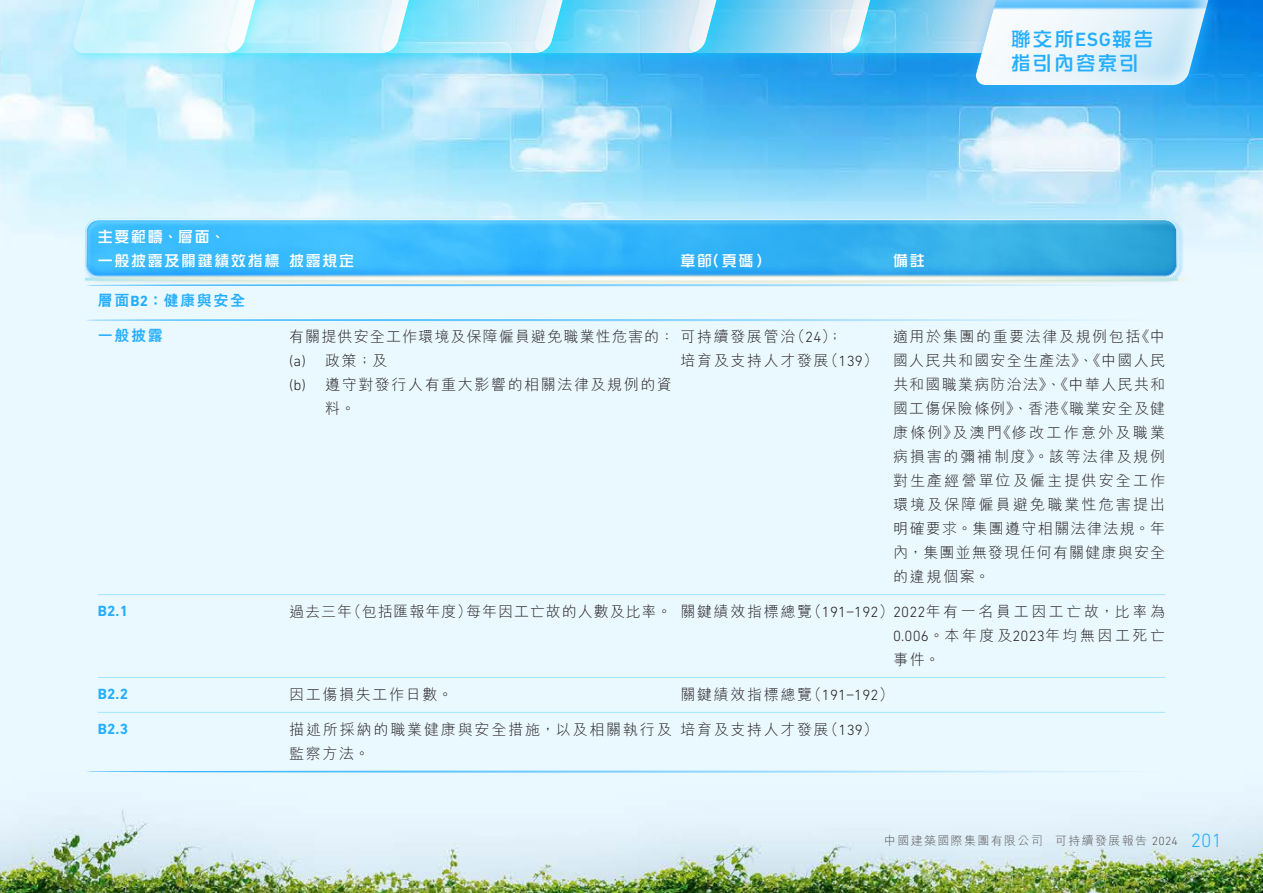
<style>
.page{position:relative;width:1263px;height:893px;background:#fff}
.page>*{position:absolute;margin:0;border:0;box-sizing:border-box;transform-origin:0 0}
.t1{font:19.5px/24px "DF Zong Yi HK W5";letter-spacing:.11em;color:#24aeff}
.t2{font:300 15px/24px "M Hei HK";letter-spacing:.11em;color:#231f20;text-align:justify}
.t3{font:300 15px "M Hei HK";letter-spacing:.075em;color:#231f20}
.t4{font:15px/24px "DF Zong Yi HK W5";letter-spacing:.11em;color:#fff}
.t5{font:800 15px "M Hei HK";letter-spacing:.11em;color:#24aeff}
.t6{font:700 15px "DIN Next LT Pro";color:#24aeff}
.t7{font:300 12px "M Hei HK";letter-spacing:.11em;color:#57585a}
.s1{font-family:"DIN Next LT Pro";font-weight:500}
.s2{font-family:"DIN Next LT Pro";font-weight:700}
.s3{font-family:"DIN Next LT Pro"}
.s4{font-family:"DIN Next LT Pro";font-size:19.5px;color:#24aeff}
</style>
<div class="page">
<img style="left:0;top:0;width:1263px;height:893px">
<div style="left:69px;top:203px;width:1128px;height:81px;background:#24aeff;opacity:.75"></div>
<div style="left:82px;top:272px;width:1112px;height:13px;background:#fcebb3;opacity:.75"></div>
<svg style="left:85px;top:275px;width:1106px;height:7px"></svg>
<hr style="left:85px;top:284px;width:1093px;height:2px;background:#24aeff;border-radius:50%">
<hr style="left:85px;top:319px;width:1093px;height:2px;background:#24aeff;border-radius:50%">
<hr style="left:98px;top:594px;width:1067px;height:1px;background:#a1e6ff">
<hr style="left:98px;top:677px;width:1067px;height:1px;background:#a1e6ff">
<hr style="left:98px;top:712px;width:1067px;height:1px;background:#a1e6ff">
<hr style="left:85px;top:770px;width:1093px;height:3px;background:#24aeff;border-radius:50%">
<div style="left:965px;top:0;width:259px;height:102px;background:#24aeff;opacity:.75"></div>
<svg style="left:71px;top:0;width:1154px;height:88px;background:#98daf6"></svg>
<p class="t4" style="left:98px;top:224px;width:258px">主要範疇、層面、<br>一般披露及關鍵績效指標 披露規定</p>
<p class="t4" style="left:680px;top:248px;width:90px">章節（頁碼）</p>
<p class="t4" style="left:893px;top:248px;width:33px">備註</p>
<h1 class="t1" style="left:1011px;top:26px;width:144px">聯交所<span class="s1">ESG</span>報告指引內容索引</h1>
<p class="t5" style="left:98px;top:293px;width:149px">層面<span class="s2">B2</span>：健康與安全</p>
<p class="t5" style="left:98px;top:328px;width:67px">一般披露</p>
<p class="t3" style="left:289px;top:326px;width:555px">有關提供安全工作環境及保障僱員避免職業性危害的：可持續發展管治（<span class="s3">24</span>）；</p>
<p class="t2" style="left:289px;top:348px;width:100px"><span class="s3">(a)</span> 政策；及</p>
<p class="t2" style="left:289px;top:372px;width:384px"><span class="s3">(b)</span> 遵守對發行人有重大影響的相關法律及規例的資</p>
<p class="t2" style="left:325px;top:396px;width:32px">料。</p>
<p class="t2" style="left:680px;top:348px;width:199px">培育及支持人才發展（<span class="s3">139</span>）</p>
<p class="t2" style="left:893px;top:324px;width:274px">適用於集團的重要法律及規例包括《中國人民共和國安全生產法》、《中國人民共和國職業病防治法》、《中華人民共和國工傷保險條例》、香港《職業安全及健康條例》及澳門《修改工作意外及職業病損害的彌補制度》。該等法律及規例對生產經營單位及僱主提供安全工作環境及保障僱員避免職業性危害提出明確要求。集團遵守相關法律法規。年內，集團並無發現任何有關健康與安全的違規個案。</p>
<p class="t6" style="left:98px;top:602px;width:32px">B2.1</p>
<p class="t2" style="left:893px;top:599px;width:274px;text-indent:-604px">過去三年（包括匯報年度）每年因工亡故的人數及比率。關鍵績效指標總覽（<span class="s3">191–192</span>）<span class="s3">2022</span>年有一名員工因工亡故，比率為<span class="s3">0.006</span>。本年度及<span class="s3">2023</span>年均無因工死亡事件。</p>
<p class="t6" style="left:98px;top:685px;width:32px">B2.2</p>
<p class="t2" style="left:289px;top:682px;width:165px">因工傷損失工作日數。</p>
<p class="t2" style="left:680px;top:682px;width:215px">關鍵績效指標總覽（<span class="s3">191–192</span>）</p>
<p class="t6" style="left:98px;top:720px;width:32px">B2.3</p>
<p class="t2" style="left:289px;top:717px;width:384px">描述所採納的職業健康與安全措施，以及相關執行及監察方法。</p>
<p class="t2" style="left:680px;top:717px;width:199px">培育及支持人才發展（<span class="s3">139</span>）</p>
<p class="t7" style="left:884px;top:832px;width:340px">中國建築國際集團有限公司 可持續發展報告 <span class="s3">2024</span> <span class="s4">201</span></p>
</div>
